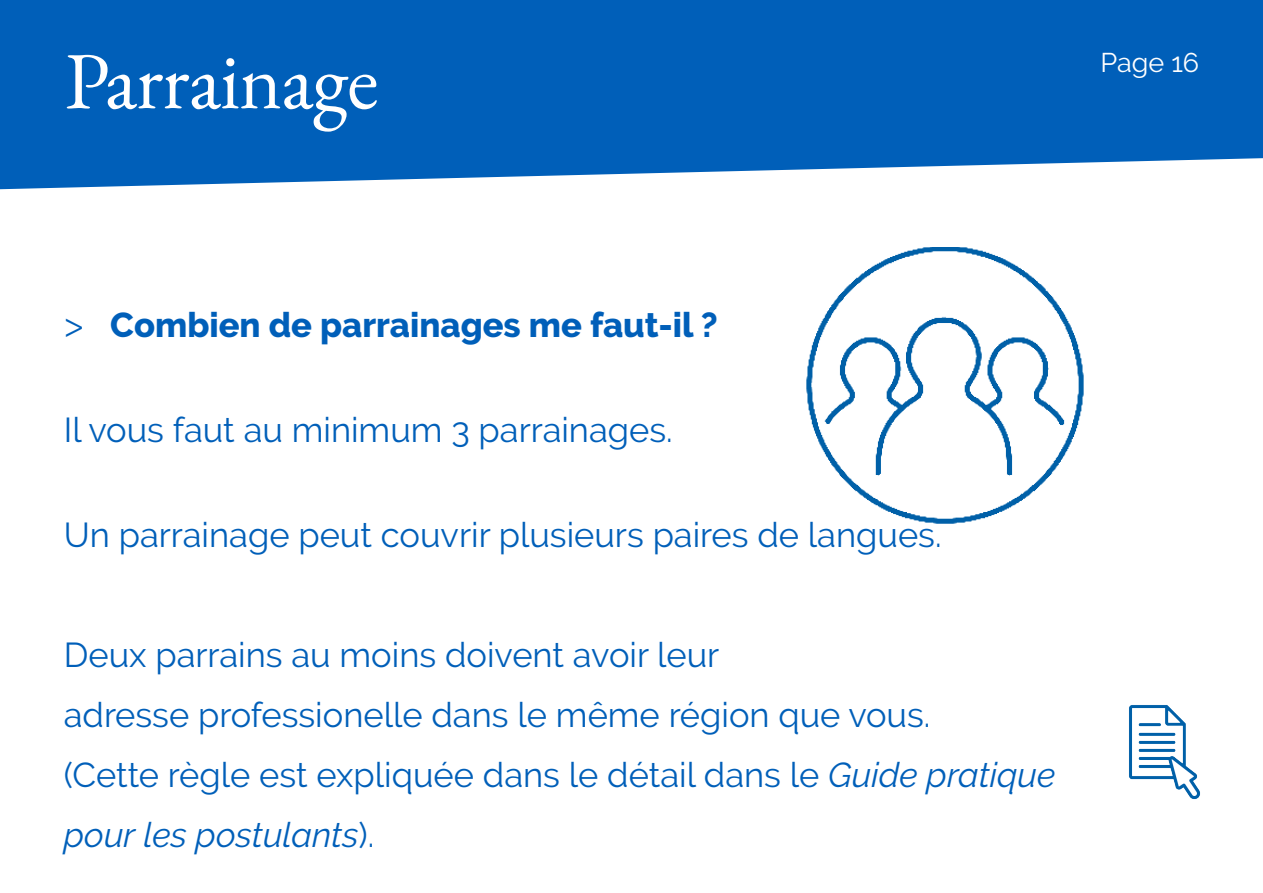
<style>
.page{position:relative;width:1263px;height:893px;background:#fff}
.page>*{position:absolute;margin:0;border:0;box-sizing:border-box;transform-origin:0 0}
.t1{font:81px "EB Garamond";letter-spacing:-.01em;color:#fff}
.t2{font:34.5px "Raleway";color:#005fb9}
.t3{font:800 34.5px "Raleway";color:#005fb9}
.t4{font:italic 34.5px "Raleway";color:#005fb9}
.t5{font:27px "Raleway";color:#fff}
.s1{font-family:"Myriad Pro";font-weight:400}
.s2{font-style:italic}
.s3{font-style:normal}
</style>
<div class="page">
<svg style="left:0;top:0;width:1263px;height:189px;background:#146bbe"></svg>
<img style="left:806px;top:247px;width:278px;height:277px">
<img style="left:1129px;top:705px;width:71px;height:95px">
<p class="t1" style="left:65px;top:28px;width:315px">Parrainage</p>
<p class="t5" style="left:1100px;top:47px;width:100px">Page 16</p>
<p class="t3" style="left:64px;top:305px;width:655px"><span class="s1">&gt;</span> Combien de parrainages me faut-il ?</p>
<p class="t2" style="left:64px;top:410px;width:610px">Il vous faut au minimum 3 parrainages.</p>
<p class="t2" style="left:64px;top:515px;width:879px">Un parrainage peut couvrir plusieurs paires de langues.</p>
<p class="t2" style="left:64px;top:635px;width:657px">Deux parrains au moins doivent avoir leur</p>
<p class="t2" style="left:64px;top:695px;width:868px">adresse professionelle dans le même région que vous.</p>
<p class="t2" style="left:64px;top:755px;width:993px">(Cette règle est expliquée dans le détail dans le <span class="s2">Guide pratique</span></p>
<p class="t4" style="left:64px;top:815px;width:312px">pour les postulants<span class="s3">).</span></p>
</div>
